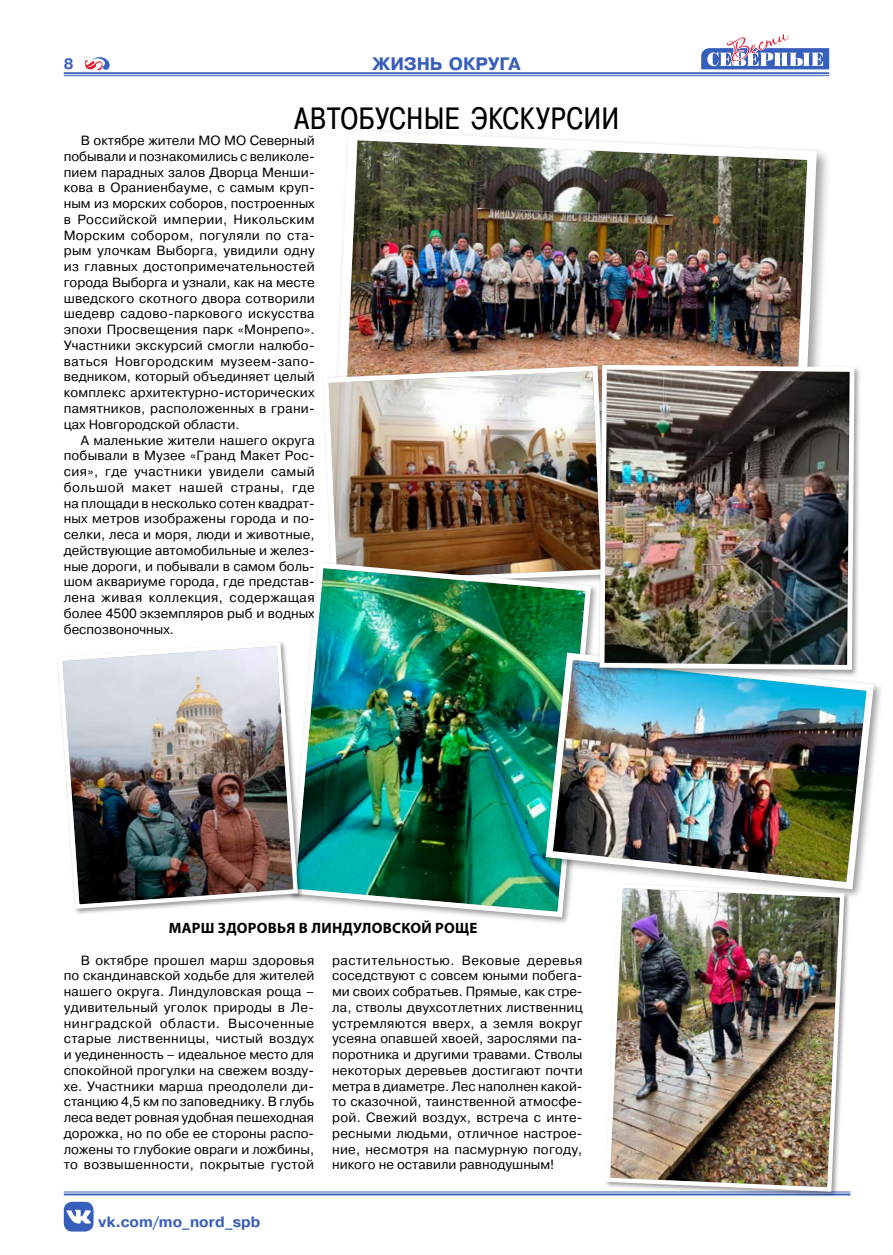
<style>
.page{position:relative;width:893px;height:1255px;background:#fff}
.page>*{position:absolute;margin:0;border:0;box-sizing:border-box;transform-origin:0 0}
.t1{font:30.75px "Pragmatica Cond C";letter-spacing:.035em;color:#000}
.t2{font:700 18px "Pragmatica C";letter-spacing:-.01em;color:#385ebb}
.t3{font:700 15px "Myriad Pro";letter-spacing:.02em;color:#000}
.t4{font:700 15px "Pragmatica C";letter-spacing:.005em;color:#385ebb}
.t5{font:13.35px/15.8px "Pragmatica";color:#000;text-align:justify}
</style>
<div class="page">
<svg style="left:85px;top:57px;width:25px;height:14px"></svg>
<hr style="left:64px;top:1191px;width:786px;height:1px;background:#385ebb">
<hr style="left:64px;top:1193px;width:786px;height:2px;background:#385ebb">
<hr style="left:64px;top:75px;width:765px;height:1px;background:#385ebb">
<hr style="left:64px;top:72px;width:765px;height:2px;background:#385ebb">
<div style="left:64px;top:1201px;width:30px;height:30px;background:#385ebb;border-radius:9px"></div>
<svg style="left:67px;top:1209px;width:24px;height:14px"></svg>
<img style="left:339px;top:131px;width:258px;height:232px">
<img style="left:324px;top:363px;width:273px;height:197px">
<img style="left:304px;top:559px;width:290px;height:361px">
<div style="left:543px;top:649px;width:341px;height:250px;background:#000;opacity:.4"></div>
<img style="left:542px;top:649px;width:335px;height:243px">
<div style="left:57px;top:640px;width:247px;height:274px;background:#000;opacity:.4"></div>
<img style="left:57px;top:640px;width:243px;height:271px">
<div style="left:598px;top:363px;width:264px;height:314px;background:#000;opacity:.4"></div>
<img style="left:597px;top:34px;width:260px;height:638px">
<div style="left:604px;top:882px;width:246px;height:316px;background:#000;opacity:.4"></div>
<img style="left:603px;top:881px;width:243px;height:312px">
<p class="t4" style="left:64px;top:56px;width:11px">8</p>
<h2 class="t2" style="left:372px;top:54px;width:150px">ЖИЗНЬ ОКРУГА</h2>
<h1 class="t1" style="left:295px;top:101px;width:325px">АВТОБУСНЫЕ ЭКСКУРСИИ</h1>
<p class="t5" style="left:64px;top:133px;width:252px;text-indent:17px">В октябре жители МО МО Северный побывали и познакомились с великоле&shy;пием парадных залов Дворца Менши&shy;кова в Ораниенбауме, с самым круп&shy;ным из морских соборов, построенных в Российской империи, Никольским Морским собором, погуляли по ста&shy;рым улочкам Выборга, увидили одну из главных достопримечательностей города Выборга и узнали, как на месте шведского скотного двора сотворили шедевр садово-паркового искусства эпохи Просвещения парк «Монрепо».<br>Участники экскурсий смогли налюбо&shy;ваться Новгородским музеем-запо&shy;ведником, который объединяет целый комплекс архитектурно-исторических памятников, расположенных в грани&shy;цах Новгородской области.</p>
<p class="t5" style="left:64px;top:432px;width:252px;text-indent:17px">А маленькие жители нашего округа побывали в Музее «Гранд Макет Рос&shy;сия», где участники увидели самый большой макет нашей страны, где на площади в несколько сотен квадрат&shy;ных метров изображены города и по&shy;селки, леса и моря, люди и животные, действующие автомобильные и желез&shy;ные дороги, и побывали в самом боль&shy;шом аквариуме города, где представ&shy;лена живая коллекция, содержащая более 4500 экземпляров рыб и водных беспозвоночных.</p>
<p class="t3" style="left:169px;top:918px;width:310px">МАРШ ЗДОРОВЬЯ В ЛИНДУЛОВСКОЙ РОЩЕ</p>
<p class="t5" style="left:64px;top:952px;width:252px;text-indent:17px">В октябре прошел марш здоровья по скандинавской ходьбе для жителей нашего округа. Линдуловская роща – удивительный уголок природы в Ле&shy;нинградской области. Высоченные старые лиственницы, чистый воздух и уединенность – идеальное место для спокойной прогулки на свежем возду&shy;хе. Участники марша преодолели ди&shy;станцию 4,5 км по заповеднику. В глубь леса ведет ровная удобная пешеходная дорожка, но по обе ее стороны распо&shy;ложены то глубокие овраги и ложбины, то возвышенности, покрытые густой</p>
<p class="t5" style="left:332px;top:952px;width:252px">растительностью. Вековые деревья соседствуют с совсем юными побега&shy;ми своих собратьев. Прямые, как стре&shy;ла, стволы двухсотлетних лиственниц устремляются вверх, а земля вокруг усеяна опавшей хвоей, зарослями па&shy;поротника и другими травами. Стволы некоторых деревьев достигают почти метра в диаметре. Лес наполнен какой&shy;то сказочной, таинственной атмосфе&shy;рой. Свежий воздух, встреча с инте&shy;ресными людьми, отличное настрое&shy;ние, несмотря на пасмурную погоду, никого не оставили равнодушным!</p>
<p class="t4" style="left:99px;top:1213px;width:163px">vk.com/mo_nord_spb</p>
</div>
